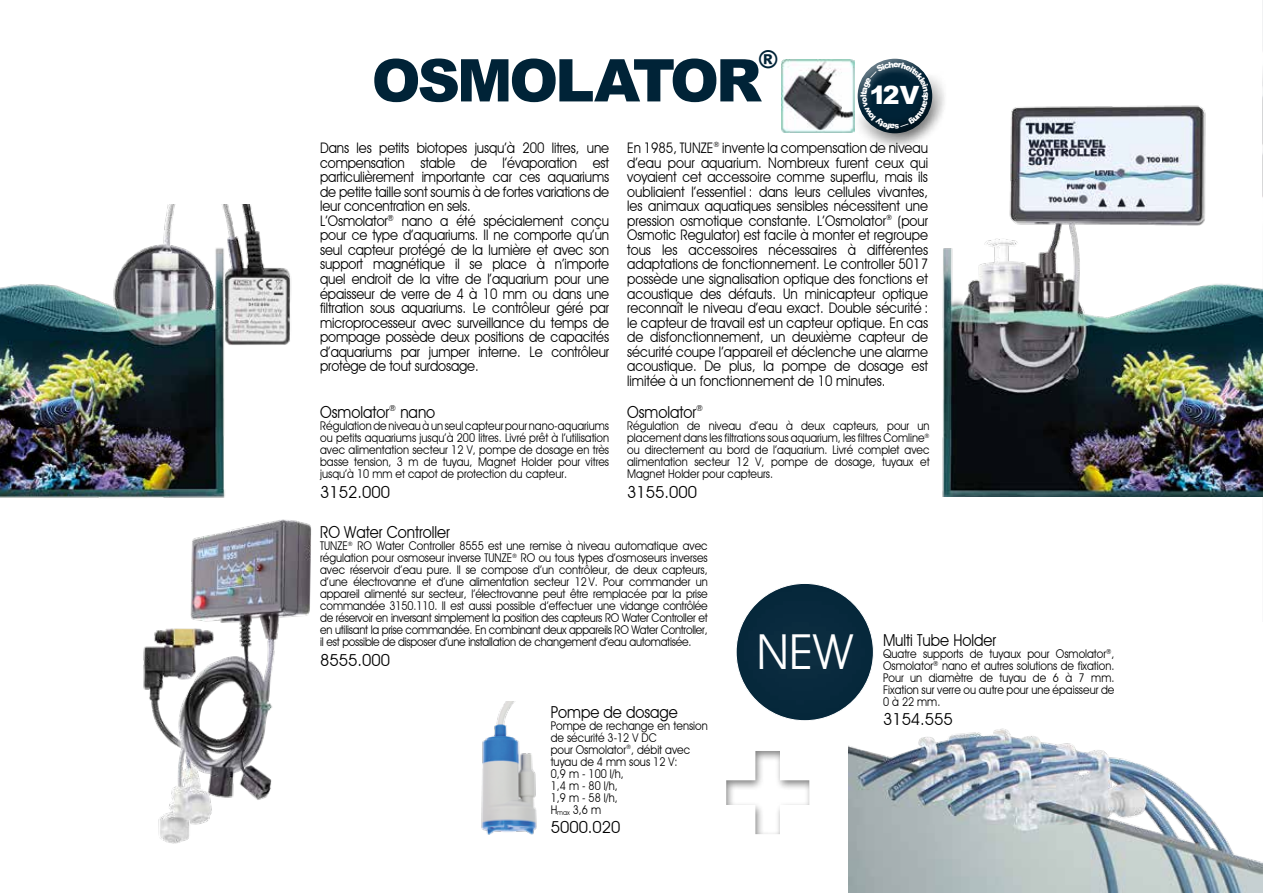
<style>
.page{position:relative;width:1263px;height:893px;background:#fff}
.page>*{position:absolute;margin:0;border:0;box-sizing:border-box;transform-origin:0 0}
.t1{font:900 58.95px "Arial";letter-spacing:-.055em;color:#002337}
.t2{font:48.3px "Avant Garde IT Cby BT";color:#fff}
.t3{font:900 25.2px "Arial";color:#fff}
.t4{font:900 24.45px "Arial";color:#002337}
.t5{font:16.5px "Avant Garde IT Cby BT";color:#000;scale:.9 1}
.t6{font:16.5px "Avant Garde IT Cby BT";color:#000}
.t7{font:14.55px/14.5px "Avant Garde IT Cby BT";letter-spacing:-.01em;color:#000;scale:.9 1}
.t8{font:12px/12px "Avant Garde IT Cby BT";color:#000;text-align:justify;scale:.9 1}
.t9{font:8.25px "Avant Garde IT Cby BT";color:#000}
</style>
<div class="page">
<img style="left:1262px;top:0;width:1px;height:51px">
<img style="left:0;top:204px;width:291px;height:294px">
<img style="left:781px;top:60px;width:38px;height:72px">
<img style="left:819px;top:58px;width:444px;height:439px">
<img style="left:143px;top:519px;width:169px;height:325px">
<img style="left:849px;top:728px;width:413px;height:165px">
<img style="left:481px;top:701px;width:56px;height:134px">
<div style="left:676px;top:546px;width:257px;height:211px;background:#fff;opacity:.75"></div>
<svg style="left:861px;top:61px;width:67px;height:69px;background:#243f4f"></svg>
<h3 class="t4" style="left:758px;top:41px;width:21px">®</h3>
<h1 class="t1" style="left:372px;top:38px;width:392px">OSMOLATOR</h1>
<h3 class="t3" style="left:870px;top:77px;width:51px">12V</h3>
<p class="t7" style="left:320px;top:141px;width:323px">Dans les petits biotopes jusqu’à 200 litres, une compensation stable de l’évaporation est particulièrement importante car ces aquariums de petite taille sont soumis à de fortes variations de leur concentration en sels.<br>L’Osmolator<sup>®</sup> nano a été spécialement conçu pour ce type d’aquariums. Il ne comporte qu’un seul capteur protégé de la lumière et avec son support magnétique il se place à n’importe quel endroit de la vitre de l’aquarium pour une épaisseur de verre de 4 à 10 mm ou dans une filtration sous aquariums. Le contrôleur géré par microprocesseur avec surveillance du temps de pompage possède deux positions de capacités d’aquariums par jumper interne. Le contrôleur protège de tout surdosage.</p>
<p class="t7" style="left:627px;top:141px;width:336px;text-align:justify">En 1985, TUNZE<sup>®</sup> invente la compensation de niveau d’eau pour aquarium. Nombreux furent ceux qui voyaient cet accessoire comme superflu, mais ils oubliaient l’essentiel : dans leurs cellules vivantes, les animaux aquatiques sensibles nécessitent une pression osmotique constante. L’Osmolator<sup>®</sup> (pour Osmotic Regulator) est facile à monter et regroupe tous les accessoires nécessaires à différentes adaptations de fonctionnement. Le controller 5017 possède une signalisation optique des fonctions et acoustique des défauts. Un minicapteur optique reconnaît le niveau d’eau exact. Double sécurité : le capteur de travail est un capteur optique. En cas de disfonctionnement, un deuxième capteur de sécurité coupe l’appareil et déclenche une alarme acoustique. De plus, la pompe de dosage est limitée à un fonctionnement de 10 minutes.</p>
<h3 class="t5" style="left:627px;top:402px;width:78px">Osmolator</h3>
<p class="t9" style="left:696px;top:403px;width:8px">®</p>
<p class="t8" style="left:627px;top:420px;width:338px">Régulation de niveau d’eau à deux capteurs, pour un placement dans les filtrations sous aquarium, les filtres Comline<sup>® </sup>ou directement au bord de l’aquarium. Livré complet avec alimentation secteur 12 V, pompe de dosage, tuyaux et Magnet Holder pour capteurs.</p>
<h3 class="t6" style="left:627px;top:482px;width:71px">3155.000</h3>
<h3 class="t5" style="left:320px;top:522px;width:146px">RO Water Controller</h3>
<p class="t8" style="left:320px;top:540px;width:432px">TUNZE<sup>®</sup> RO Water Controller 8555 est une remise à niveau automatique avec régulation pour osmoseur inverse TUNZE<sup>®</sup> RO ou tous types d’osmoseurs inverses avec réservoir d’eau pure. Il se compose d’un contrôleur, de deux capteurs, d’une électrovanne et d’une alimentation secteur 12 V. Pour commander un appareil alimenté sur secteur, l’électrovanne peut être remplacée par la prise commandée 3150.110. Il est aussi possible d’effectuer une vidange contrôlée de réservoir en inversant simplement la position des capteurs RO Water Controller et en utilisant la prise commandée. En combinant deux appareils RO Water Controller, il est possible de disposer d’une installation de changement d’eau automatisée.</p>
<h3 class="t6" style="left:320px;top:650px;width:71px">8555.000</h3>
<h3 class="t5" style="left:320px;top:402px;width:78px">Osmolator</h3>
<p class="t9" style="left:389px;top:403px;width:8px">®</p>
<h3 class="t5" style="left:400px;top:402px;width:40px">nano</h3>
<p class="t8" style="left:320px;top:420px;width:323px">Régulation de niveau à un seul capteur pour nano-aquariums ou petits aquariums jusqu’à 200 litres. Livré prêt à l’utilisation avec alimentation secteur 12 V, pompe de dosage en très basse tension, 3 m de tuyau, Magnet Holder pour vitres jusqu’à 10 mm et capot de protection du capteur.</p>
<h3 class="t6" style="left:320px;top:482px;width:71px">3152.000</h3>
<h3 class="t5" style="left:883px;top:630px;width:127px">Multi Tube Holder</h3>
<p class="t8" style="left:883px;top:647px;width:259px">Quatre supports de tuyaux pour Osmolator<sup>®</sup>, Osmolator<sup>®</sup> nano et autres solutions de fixation.<br>Pour un diamètre de tuyau de 6 à 7 mm.<br>Fixation sur verre ou autre pour une épaisseur de 0 à 22 mm.</p>
<h3 class="t6" style="left:883px;top:709px;width:71px">3154.555</h3>
<h2 class="t2" style="left:757px;top:622px;width:97px">NEW</h2>
<h3 class="t5" style="left:551px;top:702px;width:143px">Pompe de dosage</h3>
<p class="t8" style="left:551px;top:719px;width:176px;text-align:left">Pompe de rechange en tension de sécurité 3-12 V DC<br>pour Osmolator<sup>®</sup>, débit avec tuyau de 4 mm sous 12 V:<br>0,9 m - 100 l/h,<br>1,4 m - 80 l/h,<br>1,9 m - 58 l/h,<br>H<sub>max</sub> 3,6 m</p>
<h3 class="t6" style="left:551px;top:817px;width:71px">5000.020</h3>
</div>
